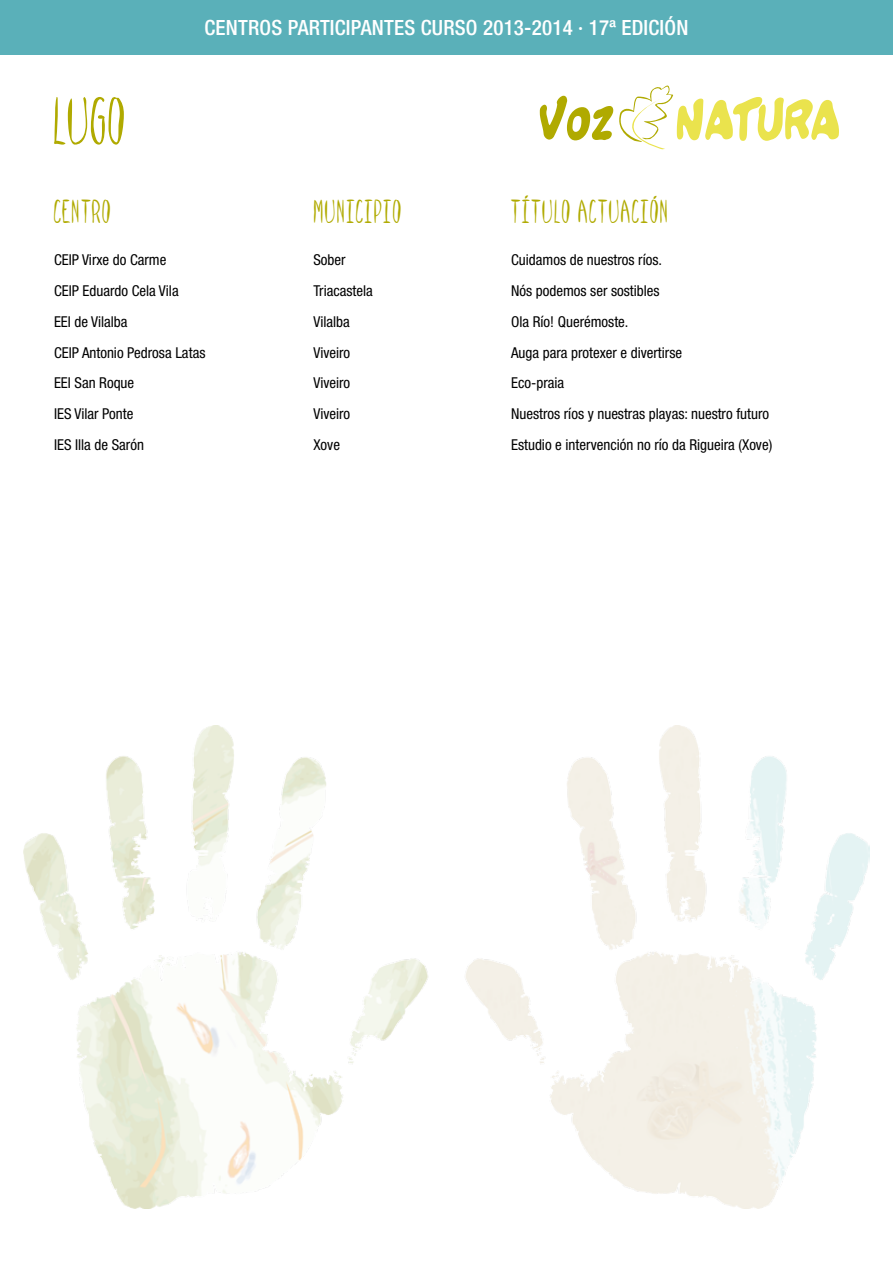
<style>
.page{position:relative;width:893px;height:1263px;background:#fff}
.page>*{position:absolute;margin:0;border:0;box-sizing:border-box;transform-origin:0 0}
.t1{font:61.05px "Spill Milk";color:#b0aa00}
.t2{font:30px "Spill Milk";letter-spacing:.025em;color:#b0aa00}
.t3{font:500 condensed 21px "Helvetica Neue LT Std";letter-spacing:.01em;color:#fff}
.t4{font:condensed 15px/30.8px "Helvetica Neue LT Std";color:#000}
</style>
<div class="page">
<img style="left:24px;top:725px;width:845px;height:484px">
<div style="left:0;top:0;width:893px;height:54px;background:#5ab0b9"></div>
<svg style="left:540px;top:85px;width:299px;height:64px"></svg>
<h1 class="t1" style="left:54px;top:86px;width:75px">LUGO</h1>
<h3 class="t3" style="left:205px;top:15px;width:485px">CENTROS PARTICIPANTES CURSO 2013-2014 · 17ª EDICIÓN</h3>
<h2 class="t2" style="left:54px;top:193px;width:59px">CENTRO</h2>
<h2 class="t2" style="left:314px;top:193px;width:90px">MUNICIPIO</h2>
<h2 class="t2" style="left:511px;top:193px;width:159px">TÍTULO ACTUACIÓN</h2>
<p class="t4" style="left:54px;top:245px;width:153px">CEIP Virxe do Carme<br>CEIP Eduardo Cela Vila<br>EEI de Vilalba<br>CEIP Antonio Pedrosa Latas<br>EEI San Roque<br>IES Vilar Ponte<br>IES Illa de Sarón</p>
<p class="t4" style="left:313px;top:244px;width:61px">Sober<br>Triacastela<br>Vilalba<br>Viveiro<br>Viveiro<br>Viveiro<br>Xove</p>
<p class="t4" style="left:511px;top:244px;width:263px">Cuidamos de nuestros ríos.<br>Nós podemos ser sostibles<br>Ola Río! Querémoste.<br>Auga para protexer e divertirse<br>Eco-praia<br>Nuestros ríos y nuestras playas: nuestro futuro<br>Estudio e intervención no río da Rigueira (Xove)</p>
</div>
